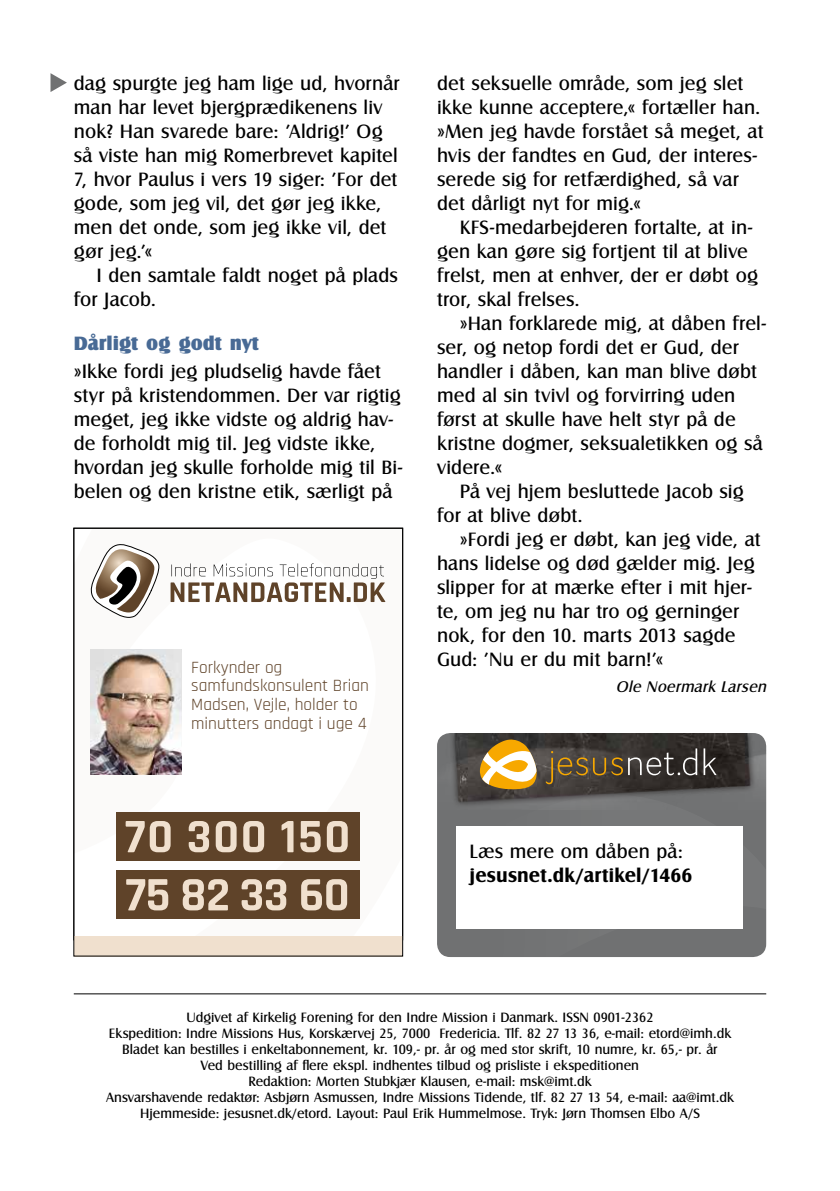
<style>
.page{position:relative;width:840px;height:1191px;background:#fff}
.page>*{position:absolute;margin:0;border:0;box-sizing:border-box;transform-origin:0 0}
.t1{font:20px/24px "Castle T";letter-spacing:.005em;color:#000}
.t2{font:700 20px "Castle T";letter-spacing:.01em;color:#000}
.t3{font:20px "Castle T Ultr";color:#486a95}
.t4{font:17.4px/18.8px "Rajdhani";color:#5f4329}
.t5{font:italic 16px "Castle T";color:#000}
.t6{font:14px/16px "Castle T";color:#000;text-align:center}
</style>
<div class="page">
<hr style="left:74px;top:993px;width:691px;height:1px;background:#000">
<svg style="left:50px;top:73px;width:17px;height:19px"></svg>
<div style="left:437px;top:810px;width:328px;height:147px;background:#707172"></div>
<img style="left:437px;top:733px;width:328px;height:77px">
<svg style="left:545px;top:748px;width:171px;height:36px;background:#524a3e"></svg>
<svg style="left:479px;top:739px;width:57px;height:50px"></svg>
<div style="left:456px;top:826px;width:286px;height:102px;background:#fff"></div>
<div style="left:116px;top:870px;width:244px;height:49px;background:#5f4329"></div>
<svg style="left:126px;top:879px;width:221px;height:31px"></svg>
<div style="left:116px;top:812px;width:244px;height:49px;background:#5f4329"></div>
<svg style="left:125px;top:821px;width:222px;height:31px"></svg>
<svg style="left:90px;top:544px;width:70px;height:73px"></svg>
<svg style="left:170px;top:563px;width:215px;height:39px"></svg>
<div style="left:74px;top:936px;width:328px;height:20px;background:#f0e0ce"></div>
<img style="left:91px;top:649px;width:90px;height:126px">
<p class="t1" style="left:74px;top:71px;width:327px">dag spurgte jeg ham lige ud, hvornår man har levet bjergprædikenens liv nok? Han svarede bare: ’Aldrig!’ Og så viste han mig Romerbrevet kapitel<br>7, hvor Paulus i vers 19 siger: ’For det gode, som jeg vil, det gør jeg ikke, men det onde, som jeg ikke vil, det gør jeg.’«</p>
<p class="t1" style="left:74px;top:263px;width:325px;text-indent:23px">I den samtale faldt noget på plads for Jacob.</p>
<p class="t3" style="left:74px;top:331px;width:186px">Dårligt og godt nyt</p>
<p class="t1" style="left:74px;top:359px;width:330px">»Ikke fordi jeg pludselig havde fået styr på kristendommen. Der var rigtig meget, jeg ikke vidste og aldrig hav&shy;de forholdt mig til. Jeg vidste ikke, hvordan jeg skulle forholde mig til Bi&shy;belen og den kristne etik, særligt på</p>
<p class="t4" style="left:191px;top:658px;width:179px">Forkynder og samfundskonsulent Brian<br>Madsen, Vejle, holder to minutters andagt i uge 4</p>
<p class="t1" style="left:437px;top:71px;width:328px">det seksuelle område, som jeg slet ikke kunne acceptere,« fortæller han. »Men jeg havde forstået så meget, at hvis der fandtes en Gud, der interes&shy;serede sig for retfærdighed, så var det dårligt nyt for mig.«</p>
<p class="t1" style="left:437px;top:215px;width:322px;text-indent:23px">KFS-medarbejderen fortalte, at in&shy;gen kan gøre sig fortjent til at blive frelst, men at enhver, der er døbt og tror, skal frelses.</p>
<p class="t1" style="left:437px;top:311px;width:330px;text-indent:23px">»Han forklarede mig, at dåben frel&shy;ser, og netop fordi det er Gud, der handler i dåben, kan man blive døbt med al sin tvivl og forvirring uden først at skulle have helt styr på de kristne dogmer, seksualetikken og så videre.«</p>
<p class="t1" style="left:437px;top:479px;width:308px;text-indent:23px">På vej hjem besluttede Jacob sig for at blive døbt.</p>
<p class="t1" style="left:437px;top:527px;width:325px;text-indent:23px">»Fordi jeg er døbt, kan jeg vide, at hans lidelse og død gælder mig. Jeg slipper for at mærke efter i mit hjer&shy;te, om jeg nu har tro og gerninger nok, for den 10. marts 2013 sagde<br>Gud: ’Nu er du mit barn!’«</p>
<p class="t5" style="left:615px;top:677px;width:155px">Ole Noermark Larsen</p>
<p class="t1" style="left:469px;top:839px;width:215px">Læs mere om dåben på:</p>
<p class="t2" style="left:469px;top:864px;width:224px">jesusnet.dk/artikel/1466</p>
<p class="t6" style="left:106px;top:1009px;width:628px">Udgivet af Kirkelig Forening for den Indre Mission i Danmark. ISSN 0901-2362<br>Ekspedition: Indre Missions Hus, Korskærvej 25, 7000 Fredericia. Tlf. 82 27 13 36, e-mail: etord@imh.dk Bladet kan bestilles i enkeltabonnement, kr. 109,- pr. år og med stor skrift, 10 numre, kr. 65,- pr. år<br>Ved bestilling af flere ekspl. indhentes tilbud og prisliste i ekspeditionen<br>Redaktion: Morten Stubkjær Klausen, e-mail: msk@imt.dk<br>Ansvarshavende redaktør: Asbjørn Asmussen, Indre Missions Tidende, tlf. 82 27 13 54, e-mail: aa@imt.dk Hjemmeside: jesusnet.dk/etord. Layout: Paul Erik Hummelmose. Tryk: Jørn Thomsen Elbo A/S</p>
</div>
